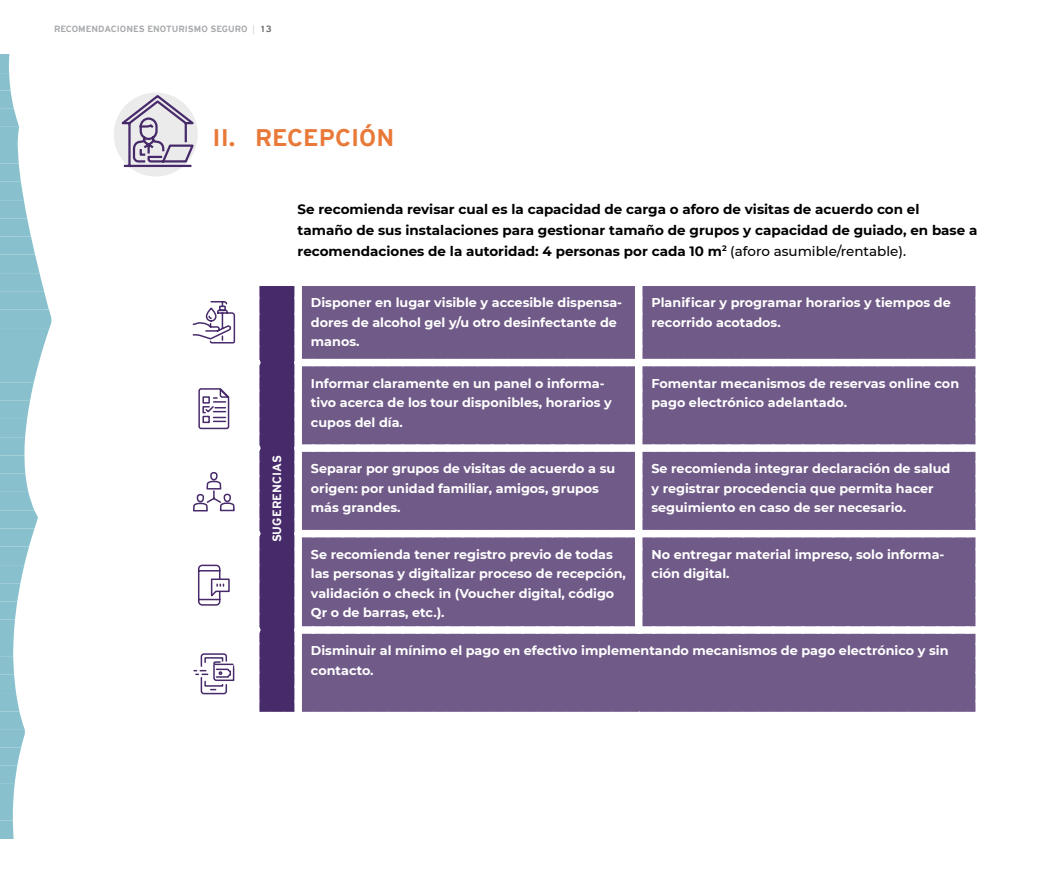
<style>
.page{position:relative;width:1063px;height:893px;background:#fff}
.page>*{position:absolute;margin:0;border:0;box-sizing:border-box;transform-origin:0 0}
.t1{font:700 24px "Interstate Plus";color:#e97938}
.t2{font:700 13.5px/21px "Montserrat";color:#000}
.t3{font:700 12.75px/19.5px "Montserrat";color:#fff}
.t4{font:700 12px "Interstate Plus";color:#fff}
.t5{font:700 9px "Interstate Plus";color:#a7a9ac}
.s1{font-family:"Myriad Pro";font-weight:300;font-stretch:condensed}
.s2{color:#6d6e71}
.s3{font-weight:500}
</style>
<div class="page">
<svg style="left:0;top:54px;width:52px;height:785px"></svg>
<div style="left:256px;top:282px;width:42px;height:434px;background:#472a6a"></div>
<div style="left:302px;top:286px;width:673px;height:426px;background:#705a88"></div>
<div style="left:256px;top:279px;width:42px;height:7px;background:#fff"></div>
<div style="left:252px;top:282px;width:7px;height:81px;background:#fff"></div>
<div style="left:635px;top:282px;width:7px;height:81px;background:#fff"></div>
<div style="left:252px;top:363px;width:7px;height:85px;background:#fff"></div>
<div style="left:252px;top:448px;width:7px;height:86px;background:#fff"></div>
<div style="left:252px;top:534px;width:7px;height:96px;background:#fff"></div>
<div style="left:252px;top:630px;width:7px;height:86px;background:#fff"></div>
<div style="left:298px;top:359px;width:341px;height:7px;background:#fff"></div>
<div style="left:639px;top:359px;width:340px;height:7px;background:#fff"></div>
<div style="left:635px;top:363px;width:7px;height:85px;background:#fff"></div>
<div style="left:298px;top:444px;width:341px;height:8px;background:#fff"></div>
<div style="left:639px;top:444px;width:340px;height:8px;background:#fff"></div>
<div style="left:635px;top:448px;width:7px;height:86px;background:#fff"></div>
<div style="left:298px;top:530px;width:341px;height:7px;background:#fff"></div>
<div style="left:639px;top:530px;width:340px;height:7px;background:#fff"></div>
<div style="left:635px;top:534px;width:7px;height:96px;background:#fff"></div>
<div style="left:256px;top:712px;width:42px;height:7px;background:#fff"></div>
<div style="left:294px;top:282px;width:8px;height:81px;background:#fff"></div>
<div style="left:294px;top:363px;width:8px;height:85px;background:#fff"></div>
<div style="left:294px;top:448px;width:8px;height:86px;background:#fff"></div>
<div style="left:294px;top:534px;width:8px;height:96px;background:#fff"></div>
<div style="left:298px;top:626px;width:341px;height:8px;background:#fff"></div>
<div style="left:294px;top:630px;width:8px;height:86px;background:#fff"></div>
<div style="left:639px;top:626px;width:340px;height:8px;background:#fff"></div>
<div style="left:313px;top:366px;width:322px;height:68px;background:#705a88"></div>
<svg style="left:313px;top:444px;width:322px;height:75px;background:#7e6a93"></svg>
<div style="left:313px;top:537px;width:322px;height:77px;background:#705a88"></div>
<svg style="left:294px;top:286px;width:1px;height:60px"></svg>
<div style="left:313px;top:286px;width:322px;height:60px;background:#705a88"></div>
<div style="left:654px;top:286px;width:322px;height:60px;background:#705a88"></div>
<svg style="left:294px;top:359px;width:1px;height:75px"></svg>
<div style="left:654px;top:366px;width:322px;height:68px;background:#705a88"></div>
<svg style="left:294px;top:444px;width:1px;height:75px"></svg>
<svg style="left:654px;top:444px;width:322px;height:75px;background:#7e6a93"></svg>
<svg style="left:294px;top:530px;width:1px;height:84px"></svg>
<div style="left:654px;top:537px;width:322px;height:77px;background:#705a88"></div>
<svg style="left:313px;top:626px;width:318px;height:8px"></svg>
<svg style="left:294px;top:626px;width:1px;height:75px"></svg>
<svg style="left:654px;top:626px;width:322px;height:75px;background:#7e6a94"></svg>
<svg style="left:114px;top:93px;width:84px;height:84px"></svg>
<svg style="left:192px;top:301px;width:44px;height:43px"></svg>
<svg style="left:198px;top:388px;width:32px;height:42px"></svg>
<svg style="left:194px;top:653px;width:41px;height:42px"></svg>
<svg style="left:193px;top:472px;width:42px;height:40px"></svg>
<svg style="left:198px;top:564px;width:32px;height:42px"></svg>
<p class="t5" style="left:54px;top:24px;width:219px">RECOMENDACIONES ENOTURISMO SEGURO <span class="s1">|</span> <span class="s2">13</span></p>
<h1 class="t1" style="left:213px;top:124px;width:183px">II. RECEPCIÓN</h1>
<p class="t4" style="left:270px;top:542px;width:89px;rotate:-90deg">SUGERENCIAS</p>
<p class="t2" style="left:298px;top:198px;width:681px">Se recomienda revisar cual es la capacidad de carga o aforo de visitas de acuerdo con el tamaño de sus instalaciones para gestionar tamaño de grupos y capacidad de guiado, en base a recomendaciones de la autoridad: 4 personas por cada 10 m<sup>2</sup> <span class="s3">(aforo asumible/rentable).</span></p>
<p class="t3" style="left:311px;top:292px;width:313px">Disponer en lugar visible y accesible dispensa&shy;dores de alcohol gel y/u otro desinfectante de manos.</p>
<p class="t3" style="left:651px;top:292px;width:301px">Planificar y programar horarios y tiempos de recorrido acotados.</p>
<p class="t3" style="left:311px;top:373px;width:302px">Informar claramente en un panel o informa&shy;tivo acerca de los tour disponibles, horarios y cupos del día.</p>
<p class="t3" style="left:651px;top:373px;width:309px">Fomentar mecanismos de reservas online con pago electrónico adelantado.</p>
<p class="t3" style="left:311px;top:458px;width:306px">Separar por grupos de visitas de acuerdo a su origen: por unidad familiar, amigos, grupos más grandes.</p>
<p class="t3" style="left:651px;top:458px;width:300px">Se recomienda integrar declaración de salud y registrar procedencia que permita hacer seguimiento en caso de ser necesario.</p>
<p class="t3" style="left:311px;top:544px;width:317px">Se recomienda tener registro previo de todas las personas y digitalizar proceso de recepción, validación o check in (Voucher digital, código Qr o de barras, etc.).</p>
<p class="t3" style="left:651px;top:544px;width:294px">No entregar material impreso, solo informa&shy;ción digital.</p>
<p class="t3" style="left:311px;top:640px;width:639px">Disminuir al mínimo el pago en efectivo implementando mecanismos de pago electrónico y sin contacto.</p>
</div>
